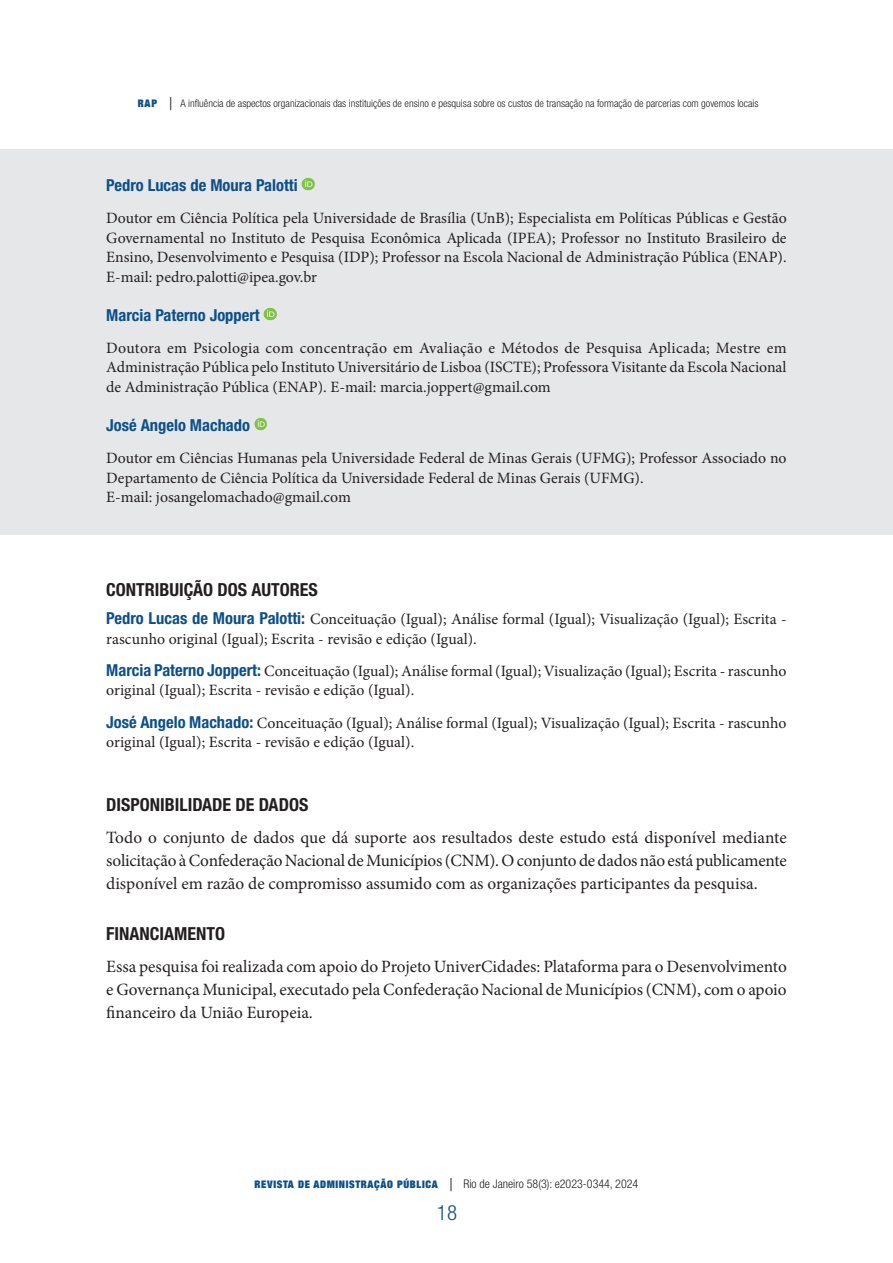
<style>
.page{position:relative;width:893px;height:1263px;background:#fff}
.page>*{position:absolute;margin:0;border:0;box-sizing:border-box;transform-origin:0 0}
.t1{font:300 condensed 21px "Helvetica Neue LT Std";color:#0c4f89}
.t2{font:700 condensed 18px "Helvetica Neue LT Std";color:#231f20}
.t3{font:17.25px/23.1px "Minion Pro";letter-spacing:-.005em;color:#231f20;text-align:justify}
.t4{font:700 condensed 16.5px "Helvetica Neue LT Std";color:#0c4f89}
.t5{font:15.75px/19.5px "Minion Pro";color:#231f20}
.t6{font:300 condensed 12px "Helvetica Neue LT Std";color:#231f20}
.t7{font:300 condensed 10.5px "Helvetica Neue LT Std";color:#231f20}
.s1{font-family:"Helvetica Neue";font-weight:900;font-stretch:expanded;color:#0c4f89}
.s2{font-size:18px}
.s3{font-family:"Helvetica Neue LT Std";font-weight:700;font-stretch:condensed;font-size:16.5px;color:#0c4f89}
.s4{font-family:"Helvetica Neue";font-weight:900;font-stretch:expanded;font-size:10.5px;color:#0c4f89}
</style>
<div class="page">
<div style="left:0;top:149px;width:893px;height:385px;background:#e6e7e9"></div>
<img style="left:302px;top:177px;width:13px;height:14px">
<img style="left:264px;top:307px;width:13px;height:14px">
<img style="left:254px;top:417px;width:13px;height:14px">
<p class="t7" style="left:138px;top:98px;width:622px"><span class="s1">RAP</span> <span class="s2">|</span> A influência de aspectos organizacionais das instituições de ensino e pesquisa sobre os custos de transação na formação de parcerias com governos locais</p>
<p class="t4" style="left:106px;top:175px;width:193px">Pedro Lucas de Moura Palotti</p>
<p class="t5" style="left:106px;top:208px;width:682px;text-align:justify">Doutor em Ciência Política pela Universidade de Brasília (UnB); Especialista em Políticas Públicas e Gestão Governamental no Instituto de Pesquisa Econômica Aplicada (IPEA); Professor no Instituto Brasileiro de Ensino, Desenvolvimento e Pesquisa (IDP); Professor na Escola Nacional de Administração Pública (ENAP).<br>E-mail: pedro.palotti@ipea.gov.br</p>
<p class="t4" style="left:106px;top:305px;width:155px">Marcia Paterno Joppert</p>
<p class="t5" style="left:106px;top:338px;width:682px;text-align:justify">Doutora em Psicologia com concentração em Avaliação e Métodos de Pesquisa Aplicada; Mestre em Administração Pública pelo Instituto Universitário de Lisboa (ISCTE); Professora Visitante da Escola Nacional de Administração Pública (ENAP). E-mail: marcia.joppert@gmail.com</p>
<p class="t4" style="left:106px;top:415px;width:145px">José Angelo Machado</p>
<p class="t5" style="left:106px;top:448px;width:682px">Doutor em Ciências Humanas pela Universidade Federal de Minas Gerais (UFMG); Professor Associado no<br>Departamento de Ciência Política da Universidade Federal de Minas Gerais (UFMG).<br>E-mail: josangelomachado@gmail.com</p>
<p class="t2" style="left:106px;top:579px;width:213px">CONTRIBUIÇÃO DOS AUTORES</p>
<p class="t5" style="left:106px;top:609px;width:682px"><span class="s3">Pedro Lucas de Moura Palotti:</span> Conceituação (Igual); Análise formal (Igual); Visualização (Igual); Escrita - rascunho original (Igual); Escrita - revisão e edição (Igual).</p>
<p class="t5" style="left:106px;top:661px;width:682px"><span class="s3">Marcia Paterno Joppert:</span> Conceituação (Igual); Análise formal (Igual); Visualização (Igual); Escrita - rascunho original (Igual); Escrita - revisão e edição (Igual).</p>
<p class="t5" style="left:106px;top:713px;width:682px"><span class="s3">José Angelo Machado:</span> Conceituação (Igual); Análise formal (Igual); Visualização (Igual); Escrita - rascunho original (Igual); Escrita - revisão e edição (Igual).</p>
<p class="t2" style="left:106px;top:794px;width:204px">DISPONIBILIDADE DE DADOS</p>
<p class="t3" style="left:106px;top:826px;width:682px">Todo o conjunto de dados que dá suporte aos resultados deste estudo está disponível mediante solicitação à Confederação Nacional de Municípios (CNM). O conjunto de dados não está publicamente disponível em razão de compromisso assumido com as organizações participantes da pesquisa.</p>
<p class="t2" style="left:106px;top:923px;width:120px">FINANCIAMENTO</p>
<p class="t3" style="left:106px;top:955px;width:682px">Essa pesquisa foi realizada com apoio do Projeto UniverCidades: Plataforma para o Desenvolvimento e Governança Municipal, executado pela Confederação Nacional de Municípios (CNM), com o apoio financeiro da União Europeia.</p>
<p class="t6" style="left:255px;top:1176px;width:385px"><span class="s4">REVISTA DE ADMINISTRAÇÃO PÚBLICA</span> <span class="s2">|</span> Rio de Janeiro 58(3): e2023-0344, 2024</p>
<h1 class="t1" style="left:437px;top:1200px;width:22px">18</h1>
</div>
